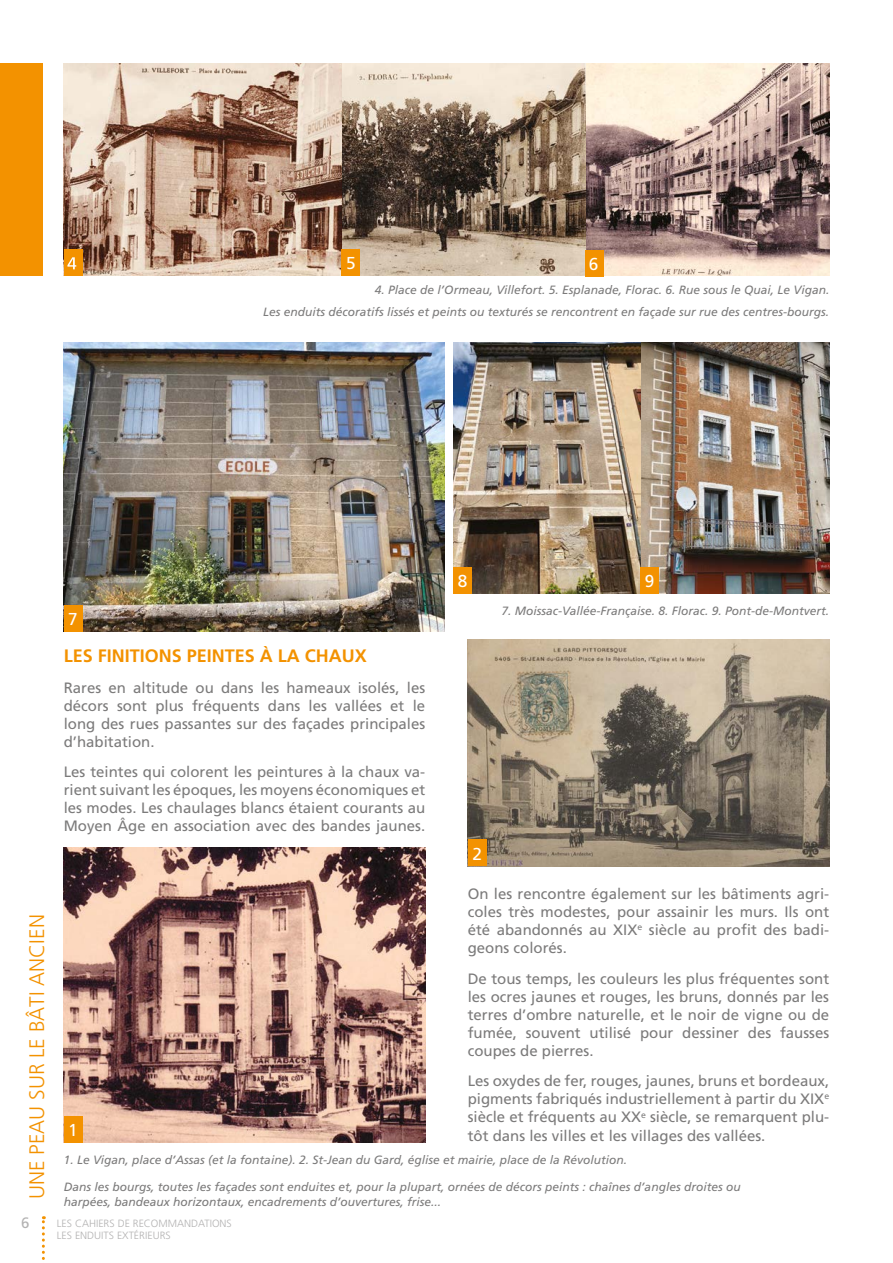
<style>
.page{position:relative;width:893px;height:1263px;background:#fff}
.page>*{position:absolute;margin:0;border:0;box-sizing:border-box;transform-origin:0 0}
.t1{font:300 21px "Frutiger";color:#f39200}
.TITRE_1-ORANGE{font:700 18px "Frutiger";color:#f39200}
.texte_courant{font:17.25px "Frutiger";color:#fff}
.texte_courant-2{font:15px/18px "Frutiger";color:#7c7b7b;text-align:justify}
.t2{font:15px "Frutiger";color:#b3b2b2}
.légende{font:italic 12px/15px "Frutiger";color:#7c7b7b}
.t3{font:300 10.5px/12.6px "Frutiger";color:#b3b2b2}
</style>
<div class="page">
<svg style="left:42px;top:1216px;width:3px;height:44px"></svg>
<div style="left:0;top:64px;width:43px;height:212px;background:#f39200"></div>
<img style="left:64px;top:64px;width:765px;height:212px">
<div style="left:64px;top:249px;width:18px;height:27px;background:#f39200"></div>
<div style="left:585px;top:250px;width:19px;height:26px;background:#f39200"></div>
<svg style="left:67px;top:257px;width:9px;height:12px"></svg>
<div style="left:342px;top:249px;width:18px;height:27px;background:#f39200"></div>
<img style="left:453px;top:342px;width:376px;height:252px">
<img style="left:64px;top:342px;width:381px;height:289px">
<div style="left:64px;top:605px;width:18px;height:26px;background:#f39200"></div>
<div style="left:453px;top:568px;width:19px;height:26px;background:#f39200"></div>
<div style="left:640px;top:568px;width:19px;height:26px;background:#f39200"></div>
<img style="left:468px;top:639px;width:361px;height:227px">
<img style="left:64px;top:848px;width:361px;height:294px">
<div style="left:64px;top:1116px;width:18px;height:26px;background:#f39200"></div>
<div style="left:468px;top:840px;width:18px;height:26px;background:#f39200"></div>
<p class="texte_courant" style="left:346px;top:253px;width:11px">5</p>
<p class="texte_courant" style="left:589px;top:254px;width:11px">6</p>
<p class="légende" style="left:375px;top:283px;width:456px">4. Place de l’Ormeau, Villefort. 5. Esplanade, Florac. 6. Rue sous le Quai, Le Vigan.</p>
<p class="légende" style="left:263px;top:304px;width:568px">Les enduits décoratifs lissés et peints ou texturés se rencontrent en façade sur rue des centres-bourgs.</p>
<p class="t1" style="left:25px;top:1199px;width:286px;rotate:-90deg">UNE PEAU SUR LE BÂTI ANCIEN</p>
<p class="texte_courant" style="left:68px;top:609px;width:11px">7</p>
<p class="TITRE_1-ORANGE" style="left:64px;top:645px;width:305px">LES FINITIONS PEINTES À LA CHAUX</p>
<p class="texte_courant-2" style="left:64px;top:678px;width:363px">Rares en altitude ou dans les hameaux isolés, les décors sont plus fréquents dans les vallées et le long des rues passantes sur des façades principales d’habitation.</p>
<p class="texte_courant-2" style="left:64px;top:763px;width:363px">Les teintes qui colorent les peintures à la chaux va&shy;rient suivant les époques, les moyens économiques et les modes. Les chaulages blancs étaient courants au Moyen Âge en association avec des bandes jaunes.</p>
<p class="texte_courant" style="left:68px;top:1119px;width:11px">1</p>
<p class="texte_courant" style="left:458px;top:571px;width:11px">8</p>
<p class="texte_courant" style="left:645px;top:571px;width:11px">9</p>
<p class="légende" style="left:501px;top:603px;width:329px">7. Moissac-Vallée-Française. 8. Florac. 9. Pont-de-Montvert.</p>
<p class="texte_courant" style="left:472px;top:843px;width:11px">2</p>
<p class="texte_courant-2" style="left:468px;top:884px;width:363px">On les rencontre également sur les bâtiments agri&shy;coles très modestes, pour assainir les murs. Ils ont été abandonnés au XIX<sup>e</sup> siècle au profit des badi&shy;geons colorés.</p>
<p class="texte_courant-2" style="left:468px;top:969px;width:363px">De tous temps, les couleurs les plus fréquentes sont les ocres jaunes et rouges, les bruns, donnés par les terres d’ombre naturelle, et le noir de vigne ou de fumée, souvent utilisé pour dessiner des fausses coupes de pierres.</p>
<p class="texte_courant-2" style="left:468px;top:1072px;width:363px">Les oxydes de fer, rouges, jaunes, bruns et bordeaux, pigments fabriqués industriellement à partir du XIX<sup>e </sup>siècle et fréquents au XX<sup>e</sup> siècle, se remarquent plu&shy;tôt dans les villes et les villages des vallées.</p>
<p class="légende" style="left:64px;top:1152px;width:565px">1. Le Vigan, place d’Assas (et la fontaine). 2. St-Jean du Gard, église et mairie, place de la Révolution.</p>
<p class="légende" style="left:64px;top:1180px;width:678px">Dans les bourgs, toutes les façades sont enduites et, pour la plupart, ornées de décors peints : chaînes d’angles droites ou harpées, bandeaux horizontaux, encadrements d’ouvertures, frise...</p>
<p class="t2" style="left:21px;top:1214px;width:10px">6</p>
<p class="t3" style="left:57px;top:1216px;width:176px">LES CAHIERS DE RECOMMANDATIONS<br>LES ENDUITS EXTÉRIEURS</p>
</div>
